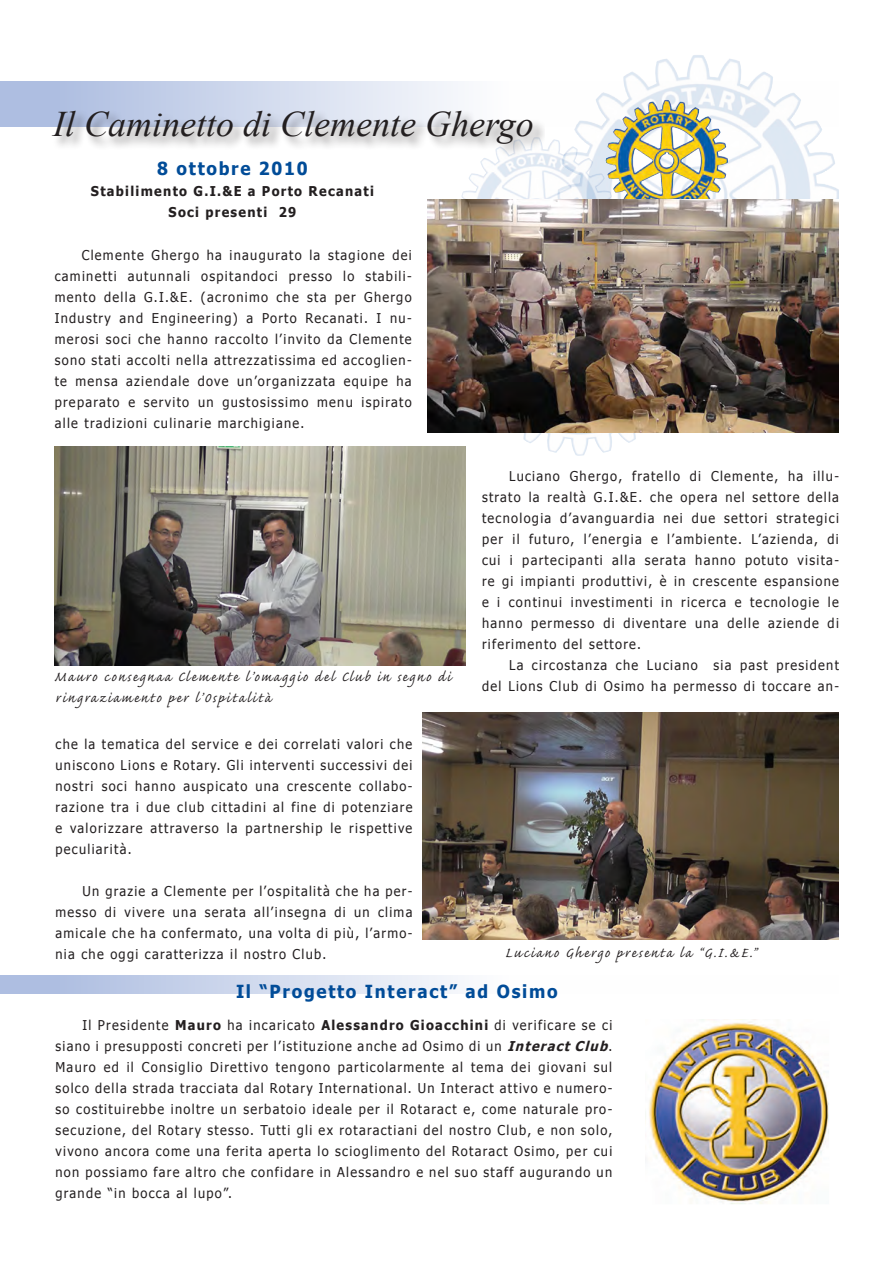
<style>
.page{position:relative;width:893px;height:1263px;background:#fff}
.page>*{position:absolute;margin:0;border:0;box-sizing:border-box;transform-origin:0 0}
.t1{font:italic 36px "Times New Roman";color:#231f20}
.t2{font:18px/21px "Caflisch Script Pro";letter-spacing:.1em;color:#231f20;scale:.95 1}
.t3{font:700 18px "Tahoma";letter-spacing:.1em;color:#014c98;scale:.95 1}
.t4{font:13.5px/21px "Tahoma";letter-spacing:.1em;color:#231f20;text-align:justify;scale:.95 1}
.t5{font:700 13.5px "Tahoma";letter-spacing:.1em;color:#231f20;scale:.95 1}
.s1{font-weight:700}
.s2{font-weight:700;font-style:italic}
</style>
<div class="page">
<img style="left:574px;top:56px;width:119px;height:80px">
<img style="left:469px;top:157px;width:64px;height:26px">
<img style="left:615px;top:127px;width:50px;height:4px">
<img style="left:645px;top:1019px;width:184px;height:185px">
<svg style="left:0;top:975px;width:458px;height:18px;background:#ccd6ec"></svg>
<svg style="left:0;top:82px;width:821px;height:45px"></svg>
<div style="left:50px;top:109px;width:494px;height:48px;background:#231f20;opacity:.53"></div>
<img style="left:427px;top:199px;width:412px;height:234px">
<img style="left:54px;top:447px;width:411px;height:219px">
<img style="left:423px;top:712px;width:416px;height:227px">
<p class="t1" style="left:53px;top:99px;width:482px">Il Caminetto di Clemente Ghergo</p>
<p class="t3" style="left:157px;top:156px;width:160px">8 ottobre 2010</p>
<p class="t5" style="left:91px;top:182px;width:299px">Stabilimento G.I.&amp;E a Porto Recanati</p>
<p class="t5" style="left:169px;top:203px;width:136px">Soci presenti 29</p>
<p class="t4" style="left:55px;top:244px;width:377px;text-indent:27px">Clemente Ghergo ha inaugurato la stagione dei caminetti autunnali ospitandoci presso lo stabili&shy;mento della G.I.&amp;E. (acronimo che sta per Ghergo Industry and Engineering) a Porto Recanati. I nu&shy;merosi soci che hanno raccolto l’invito da Clemente sono stati accolti nella attrezzatissima ed accoglien&shy;te mensa aziendale dove un’organizzata equipe ha preparato e servito un gustosissimo menu ispirato alle tradizioni culinarie marchigiane.</p>
<p class="t4" style="left:482px;top:465px;width:377px;text-indent:27px">Luciano Ghergo, fratello di Clemente, ha illu&shy;strato la realtà G.I.&amp;E. che opera nel settore della tecnologia d’avanguardia nei due settori strategici per il futuro, l’energia e l’ambiente. L’azienda, di cui i partecipanti alla serata hanno potuto visita&shy;re gi impianti produttivi, è in crescente espansione e i continui investimenti in ricerca e tecnologie le hanno permesso di diventare una delle aziende di riferimento del settore.</p>
<p class="t4" style="left:482px;top:654px;width:377px;text-align:right">La circostanza che Luciano sia past president<br>del Lions Club di Osimo ha permesso di toccare an-</p>
<p class="t2" style="left:54px;top:668px;width:419px">Mauro consegnaa Clemente l’omaggio del Club in segno di ringraziamento per l’0spitalità</p>
<p class="t4" style="left:55px;top:733px;width:377px">che la tematica del service e dei correlati valori che uniscono Lions e Rotary. Gli interventi successivi dei nostri soci hanno auspicato una crescente collabo&shy;razione tra i due club cittadini al fine di potenziare e valorizzare attraverso la partnership le rispettive peculiarità.</p>
<p class="t4" style="left:55px;top:880px;width:377px;text-indent:27px">Un grazie a Clemente per l’ospitalità che ha per&shy;messo di vivere una serata all’insegna di un clima amicale che ha confermato, una volta di più, l’armo&shy;nia che oggi caratterizza il nostro Club.</p>
<p class="t2" style="left:505px;top:944px;width:266px">Luciano Ghergo presenta la “G.I.&amp;E.”</p>
<p class="t3" style="left:236px;top:979px;width:340px">Il “Progetto Interact” ad Osimo</p>
<p class="t4" style="left:56px;top:1014px;width:588px;text-indent:27px">Il Presidente <span class="s1">Mauro</span> ha incaricato <span class="s1">Alessandro Gioacchini</span> di verificare se ci siano i presupposti concreti per l’istituzione anche ad Osimo di un <span class="s2">Interact Club</span>.<br>Mauro ed il Consiglio Direttivo tengono particolarmente al tema dei giovani sul solco della strada tracciata dal Rotary International. Un Interact attivo e numero&shy;so costituirebbe inoltre un serbatoio ideale per il Rotaract e, come naturale pro&shy;secuzione, del Rotary stesso. Tutti gli ex rotaractiani del nostro Club, e non solo, vivono ancora come una ferita aperta lo scioglimento del Rotaract Osimo, per cui non possiamo fare altro che confidare in Alessandro e nel suo staff augurando un grande “in bocca al lupo”.</p>
</div>
